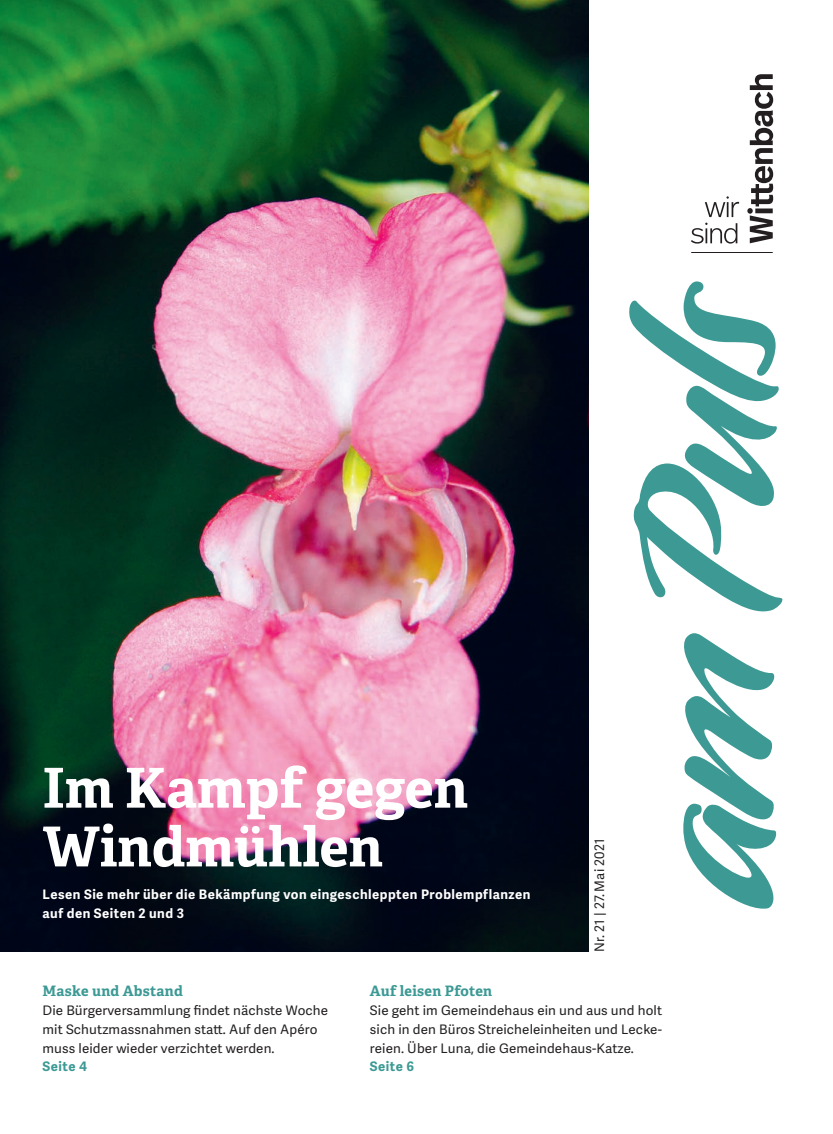
<style>
.page{position:relative;width:833px;height:1134px;background:#fff}
.page>*{position:absolute;margin:0;border:0;box-sizing:border-box;transform-origin:0 0}
.t1{font:700 55px/58.8px "Adelle";color:#fff}
.t2{font:700 14.38px "Adelle";letter-spacing:.02em;color:#3c9994}
.t3{font:13.12px/18.8px "Adelle Sans";letter-spacing:.01em;color:#231f20}
.t4{font:700 13.12px/18.8px "Adelle Sans";letter-spacing:.035em;color:#fff}
.t5{font:700 13.12px "Adelle Sans";letter-spacing:.035em;color:#3c9994}
</style>
<div class="page">
<img style="left:0;top:0;width:589px;height:952px">
<svg style="left:629px;top:281px;width:154px;height:628px"></svg>
<hr style="left:691px;top:252px;width:81px;height:1px;background:#231f20">
<svg style="left:747px;top:74px;width:26px;height:169px"></svg>
<svg style="left:691px;top:223px;width:46px;height:21px"></svg>
<svg style="left:705px;top:196px;width:34px;height:21px"></svg>
<h1 class="t1" style="left:43px;top:759px;width:427px">Im Kampf gegen<br>Windmühlen</h1>
<p class="t4" style="left:43px;top:885px;width:489px">Lesen Sie mehr über die Bekämpfung von eingeschleppten Problempflanzen auf den Seiten 2 und 3</p>
<p class="t3" style="left:590px;top:952px;width:114px;rotate:-90deg">Nr. 21 | 27. Mai 2021</p>
<p class="t2" style="left:43px;top:982px;width:142px">Maske und Abstand</p>
<p class="t3" style="left:43px;top:1001px;width:287px">Die Bürgerversammlung findet nächste Woche mit Schutzmassnahmen statt. Auf den Apéro muss leider wieder verzichtet werden.</p>
<p class="t5" style="left:43px;top:1059px;width:46px">Seite 4</p>
<p class="t2" style="left:370px;top:982px;width:124px">Auf leisen Pfoten</p>
<p class="t3" style="left:370px;top:1001px;width:294px;text-align:justify">Sie geht im Gemeindehaus ein und aus und holt sich in den Büros Streicheleinheiten und Lecke&shy;reien. Über Luna, die Gemeindehaus-Katze.</p>
<p class="t5" style="left:370px;top:1059px;width:46px">Seite 6</p>
</div>
